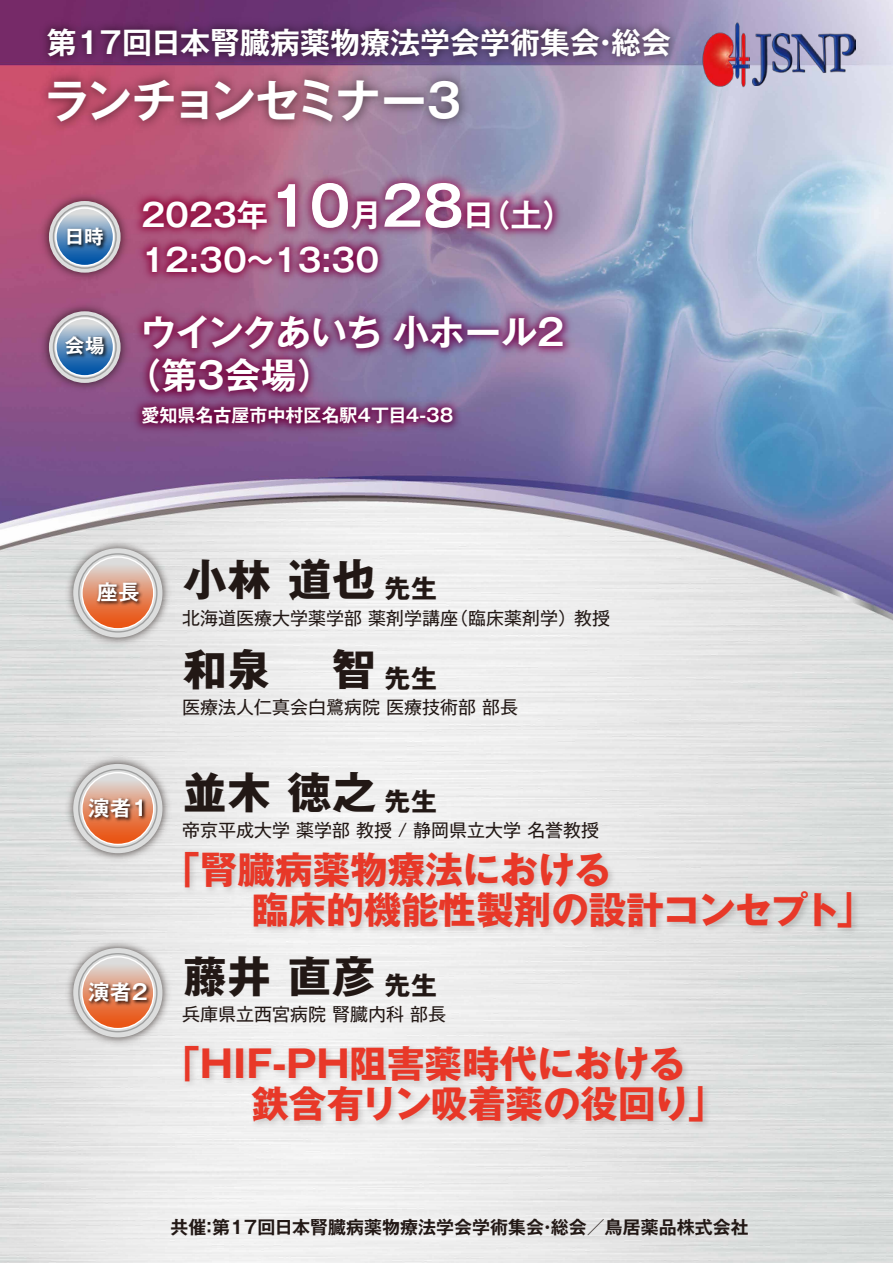
<style>
.page{position:relative;width:893px;height:1263px;background:#fff}
.page>*{position:absolute;margin:0;border:0;box-sizing:border-box;transform-origin:0 0}
.t1{font:700 45.75px "Gothic MB101 Pro De";letter-spacing:-.085em;color:#fff}
.t2{font:700 43.5px "Gothic MB101 Pro";letter-spacing:.025em;color:#221815}
.t3{font:700 37.5px/40px "Gothic MB101 Pro";color:#e83828}
.t4{font:700 36px/43.2px "Gothic MB101 Pro De";color:#fff}
.t5{font:700 31.5px/45px "Gothic MB101 Pro De";color:#fff}
.t6{font:700 30px "Gothic MB101 Pro De";color:#fff}
.t7{font:700 19.5px "Gothic MB101 Pro De";color:#fff}
.t8{font:18px "Gothic MB101 Pro";color:#221815}
.t9{font:700 18px "Gothic MB101 Pro De";color:#221815}
.t10{font:700 18px "Gothic MB101 Pro De";color:#fff}
.s1{font-size:54px}
.s2{font-size:25.5px}
</style>
<div class="page">
<img style="left:0;top:0;width:893px;height:1263px">
<img style="left:133px;top:258px;width:488px;height:195px">
<img style="left:85px;top:350px;width:425px;height:132px">
<img style="left:85px;top:123px;width:531px;height:211px">
<img style="left:34px;top:15px;width:650px;height:58px">
<img style="left:31px;top:63px;width:446px;height:80px">
<img style="left:36px;top:188px;width:97px;height:98px">
<svg style="left:49px;top:201px;width:72px;height:72px"></svg>
<svg style="left:53px;top:206px;width:63px;height:62px"></svg>
<div style="left:53px;top:205px;width:64px;height:64px;border:2px solid #9fa0a0;border-radius:50%"></div>
<svg style="left:56px;top:208px;width:58px;height:58px"></svg>
<div style="left:55px;top:207px;width:59px;height:59px;border:2px solid #fff;border-radius:50%"></div>
<img style="left:36px;top:298px;width:97px;height:98px">
<svg style="left:49px;top:311px;width:72px;height:72px"></svg>
<svg style="left:53px;top:316px;width:63px;height:62px"></svg>
<div style="left:53px;top:315px;width:64px;height:64px;border:2px solid #9fa0a0;border-radius:50%"></div>
<svg style="left:56px;top:318px;width:58px;height:58px"></svg>
<div style="left:55px;top:318px;width:59px;height:59px;border:2px solid #fff;border-radius:50%"></div>
<img style="left:61px;top:536px;width:113px;height:113px">
<svg style="left:73px;top:548px;width:89px;height:89px"></svg>
<svg style="left:79px;top:554px;width:78px;height:78px"></svg>
<div style="left:78px;top:553px;width:80px;height:80px;border:1px solid #9fa0a0;border-radius:50%"></div>
<svg style="left:82px;top:557px;width:72px;height:72px;background:#e49d7d"></svg>
<div style="left:81px;top:556px;width:73px;height:73px;border:1px solid #fff;border-radius:50%"></div>
<img style="left:94px;top:578px;width:52px;height:32px">
<img style="left:61px;top:752px;width:113px;height:113px">
<div style="left:73px;top:764px;width:89px;height:89px;background:#dcdddd;border-radius:50%"></div>
<svg style="left:79px;top:769px;width:78px;height:78px"></svg>
<div style="left:78px;top:769px;width:80px;height:79px;border:1px solid #9fa0a0;border-radius:50%"></div>
<svg style="left:82px;top:773px;width:72px;height:71px"></svg>
<img style="left:86px;top:794px;width:68px;height:32px">
<img style="left:62px;top:223px;width:48px;height:31px">
<img style="left:62px;top:333px;width:49px;height:30px">
<img style="left:171px;top:845px;width:701px;height:98px">
<img style="left:61px;top:936px;width:113px;height:113px">
<svg style="left:73px;top:948px;width:89px;height:89px"></svg>
<svg style="left:79px;top:954px;width:78px;height:78px"></svg>
<div style="left:78px;top:953px;width:80px;height:79px;border:1px solid #9fa0a0;border-radius:50%"></div>
<svg style="left:82px;top:957px;width:72px;height:72px;background:#e4a184"></svg>
<img style="left:86px;top:978px;width:68px;height:32px">
<img style="left:171px;top:1039px;width:552px;height:98px">
<img style="left:753px;top:34px;width:102px;height:52px">
<img style="left:701px;top:21px;width:48px;height:66px">
<h3 class="t6" style="left:47px;top:18px;width:626px">第17回日本腎臓病薬物療法学会学術集会・総会</h3>
<h1 class="t1" style="left:44px;top:63px;width:419px">ランチョンセミナー3</h1>
<p class="t7" style="left:65px;top:220px;width:40px">日時</p>
<p class="t7" style="left:65px;top:329px;width:41px">会場</p>
<h3 class="t5" style="left:141px;top:188px;width:434px">2023年<span class="s1">10</span>月<span class="s1">28</span>日（土）<br>12:30～13:30</h3>
<h3 class="t4" style="left:125px;top:306px;width:441px;text-indent:15px">ウインクあいち 小ホール2（第3会場）</h3>
<p class="t10" style="left:141px;top:401px;width:313px">愛知県名古屋市中村区名駅4丁目4-38</p>
<h2 class="t2" style="left:97px;top:543px;width:341px"><sub>座長</sub> 小林 道也 <span class="s2">先生</span></h2>
<p class="t8" style="left:182px;top:603px;width:430px">北海道医療大学薬学部 薬剤学講座（臨床薬剤学）教授</p>
<h2 class="t2" style="left:183px;top:633px;width:255px">和泉　 智 <span class="s2">先生</span></h2>
<p class="t8" style="left:182px;top:692px;width:337px">医療法人仁真会白鷺病院 医療技術部 部長</p>
<h2 class="t2" style="left:89px;top:756px;width:350px"><sub>演者1</sub> 並木 徳之 <span class="s2">先生</span></h2>
<p class="t8" style="left:182px;top:815px;width:418px">帝京平成大学 薬学部 教授 / 静岡県立大学 名誉教授</p>
<h3 class="t3" style="left:176px;top:845px;width:699px;text-indent:-14px">「腎臓病薬物療法における<br>　　臨床的機能性製剤の設計コンセプト」</h3>
<h2 class="t2" style="left:89px;top:940px;width:350px"><sub>演者2</sub> 藤井 直彦 <span class="s2">先生</span></h2>
<p class="t8" style="left:182px;top:1000px;width:265px">兵庫県立西宮病院 腎臓内科 部長</p>
<h3 class="t3" style="left:176px;top:1039px;width:550px;text-indent:-14px">「HIF-PH阻害薬時代における　　鉄含有リン吸着薬の役回り」</h3>
<p class="t9" style="left:170px;top:1212px;width:580px">共催：第17回日本腎臓病薬物療法学会学術集会・総会／鳥居薬品株式会社</p>
</div>
